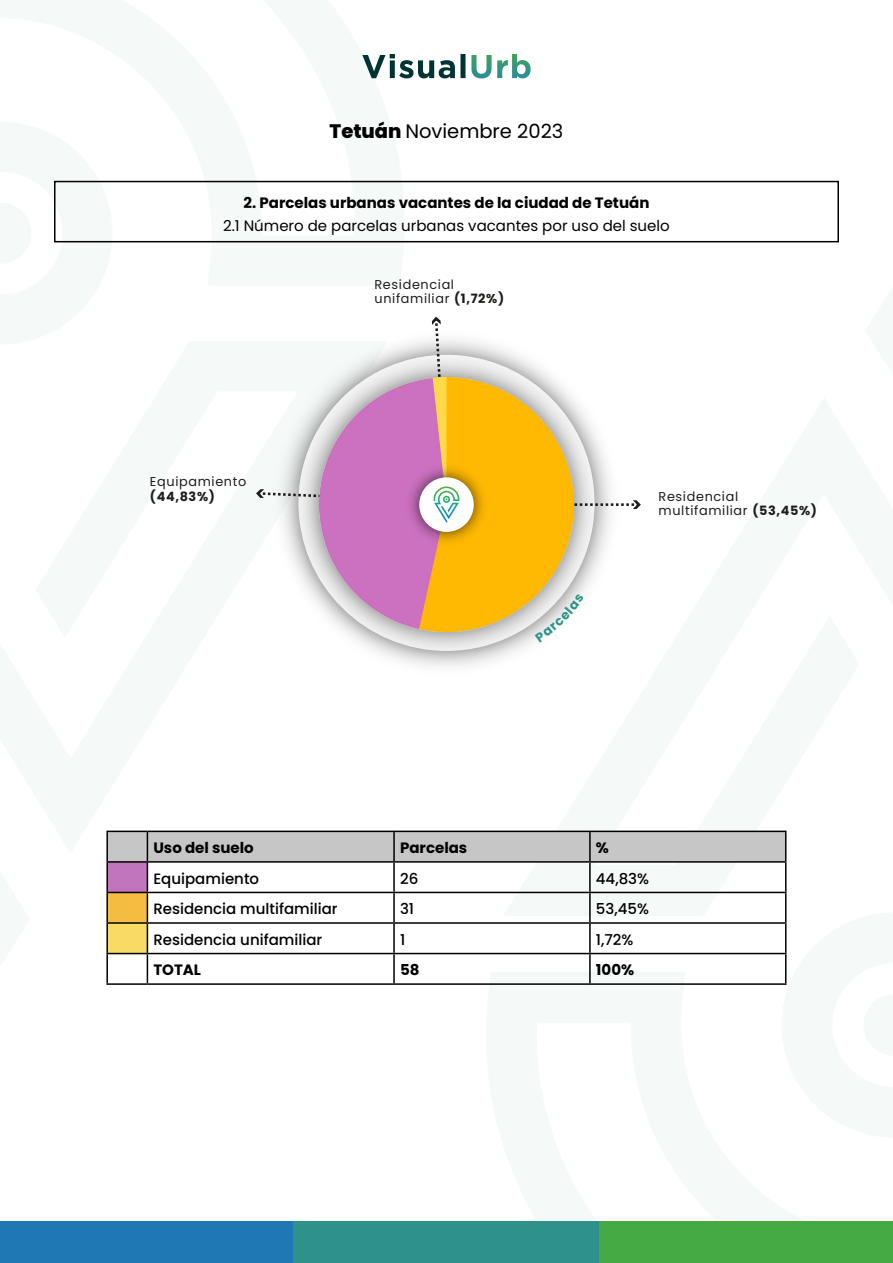
<style>
.page{position:relative;width:893px;height:1263px;background:#fff}
.page>*{position:absolute;margin:0;border:0;box-sizing:border-box;transform-origin:0 0}
.t1{font:19.5px "Poppins";color:#000}
.t2{font:500 15px "Poppins";color:#000}
.t3{font:700 15px "Poppins";color:#000}
.t4{font:15px "Poppins";color:#000}
.t5{font:12.75px/14.1px "Poppins";letter-spacing:.05em;color:#1d1d1b}
.t6{font:700 12.75px "Poppins";color:#1d1d1b}
.s1{font-weight:800}
.s2{font-weight:700}
</style>
<div class="page">
<div style="left:0;top:1221px;width:293px;height:42px;background:#1f78b4"></div>
<div style="left:293px;top:1221px;width:307px;height:42px;background:#2c928a"></div>
<div style="left:600px;top:1221px;width:293px;height:42px;background:#45aa44"></div>
<svg style="left:362px;top:54px;width:103px;height:24px"></svg>
<svg style="left:471px;top:54px;width:60px;height:24px"></svg>
<div style="left:54px;top:181px;width:785px;height:61px;border:2px solid #000"></div>
<hr style="left:106px;top:831px;width:41px;height:1px;background:#000">
<hr style="left:106px;top:832px;width:2px;height:29px;background:#000">
<hr style="left:106px;top:861px;width:41px;height:2px;background:#000">
<hr style="left:106px;top:863px;width:2px;height:29px;background:#000">
<hr style="left:106px;top:892px;width:41px;height:1px;background:#000">
<hr style="left:106px;top:893px;width:2px;height:29px;background:#000">
<hr style="left:106px;top:922px;width:41px;height:2px;background:#000">
<hr style="left:106px;top:924px;width:2px;height:29px;background:#000">
<hr style="left:106px;top:953px;width:41px;height:1px;background:#000">
<hr style="left:106px;top:954px;width:2px;height:29px;background:#000">
<svg style="left:107px;top:831px;width:679px;height:152px"></svg>
<hr style="left:106px;top:983px;width:41px;height:2px;background:#000">
<hr style="left:147px;top:983px;width:247px;height:2px;background:#000">
<hr style="left:394px;top:983px;width:196px;height:2px;background:#000">
<hr style="left:590px;top:983px;width:196px;height:2px;background:#000">
<svg style="left:256px;top:317px;width:385px;height:192px"></svg>
<img style="left:286px;top:344px;width:321px;height:321px">
<img style="left:319px;top:377px;width:255px;height:255px">
<img style="left:400px;top:458px;width:93px;height:93px">
<div style="left:419px;top:477px;width:55px;height:55px;background:#fff;border-radius:50%"></div>
<img style="left:433px;top:486px;width:27px;height:37px">
<svg style="left:535px;top:594px;width:49px;height:48px"></svg>
<h1 class="t1" style="left:330px;top:120px;width:235px"><span class="s1">Tetuán</span> Noviembre 2023</h1>
<p class="t3" style="left:243px;top:194px;width:407px">2. Parcelas urbanas vacantes de la ciudad de Tetuán</p>
<p class="t4" style="left:223px;top:217px;width:448px">2.1 Número de parcelas urbanas vacantes por uso del suelo</p>
<p class="t5" style="left:150px;top:475px;width:98px">Equipamiento</p>
<p class="t6" style="left:150px;top:489px;width:66px">(44,83%)</p>
<p class="t5" style="left:375px;top:278px;width:131px">Residencial unifamiliar <span class="s2">(1,72%)</span></p>
<p class="t5" style="left:659px;top:490px;width:160px">Residencial multifamiliar <span class="s2">(53,45%)</span></p>
<p class="t3" style="left:153px;top:839px;width:102px">Uso del suelo</p>
<p class="t3" style="left:400px;top:839px;width:69px">Parcelas</p>
<p class="t3" style="left:596px;top:839px;width:15px">%</p>
<p class="t2" style="left:153px;top:870px;width:107px">Equipamiento</p>
<p class="t2" style="left:400px;top:870px;width:20px">26</p>
<p class="t2" style="left:596px;top:870px;width:55px">44,83%</p>
<p class="t2" style="left:153px;top:900px;width:186px">Residencia multifamiliar</p>
<p class="t2" style="left:400px;top:900px;width:16px">31</p>
<p class="t2" style="left:596px;top:900px;width:55px">53,45%</p>
<p class="t2" style="left:153px;top:931px;width:170px">Residencia unifamiliar</p>
<p class="t2" style="left:400px;top:931px;width:7px">1</p>
<p class="t2" style="left:596px;top:931px;width:39px">1,72%</p>
<p class="t3" style="left:153px;top:961px;width:49px">TOTAL</p>
<p class="t3" style="left:400px;top:961px;width:21px">58</p>
<p class="t3" style="left:596px;top:961px;width:40px">100%</p>
</div>
